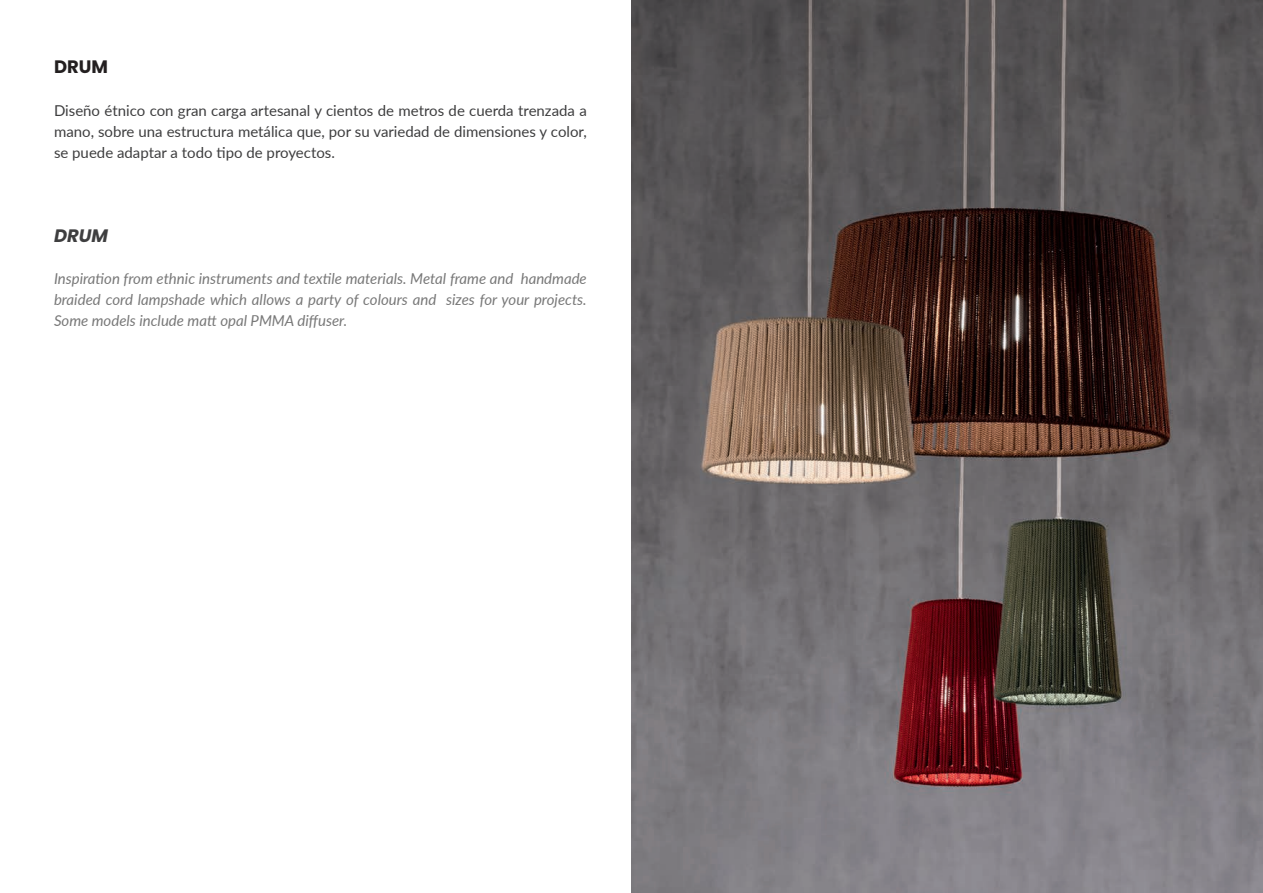
<style>
.page{position:relative;width:1263px;height:893px;background:#fff}
.page>*{position:absolute;margin:0;border:0;box-sizing:border-box;transform-origin:0 0}
.t1{font:700 18px "Poppins";color:#231f20}
.t2{font:italic 700 18px "Poppins";color:#3e3e3f}
.t3{font:italic 15px/21px "Lato";color:#787878;text-align:justify}
.t4{font:15px/21px "Lato";color:#3e3e3f;text-align:justify}
</style>
<div class="page">
<img style="left:631px;top:0;width:632px;height:893px">
<p class="t1" style="left:54px;top:56px;width:56px">DRUM</p>
<p class="t4" style="left:54px;top:99px;width:534px">Diseño étnico con gran carga artesanal y cientos de metros de cuerda trenzada a mano, sobre una estructura metálica que, por su variedad de dimensiones y color, se puede adaptar a todo tipo de proyectos.</p>
<p class="t2" style="left:54px;top:225px;width:56px">DRUM</p>
<p class="t3" style="left:54px;top:267px;width:534px">Inspiration from ethnic instruments and textile materials. Metal frame and handmade braided cord lampshade which allows a party of colours and sizes for your projects.<br>Some models include matt opal PMMA diffuser.</p>
</div>
